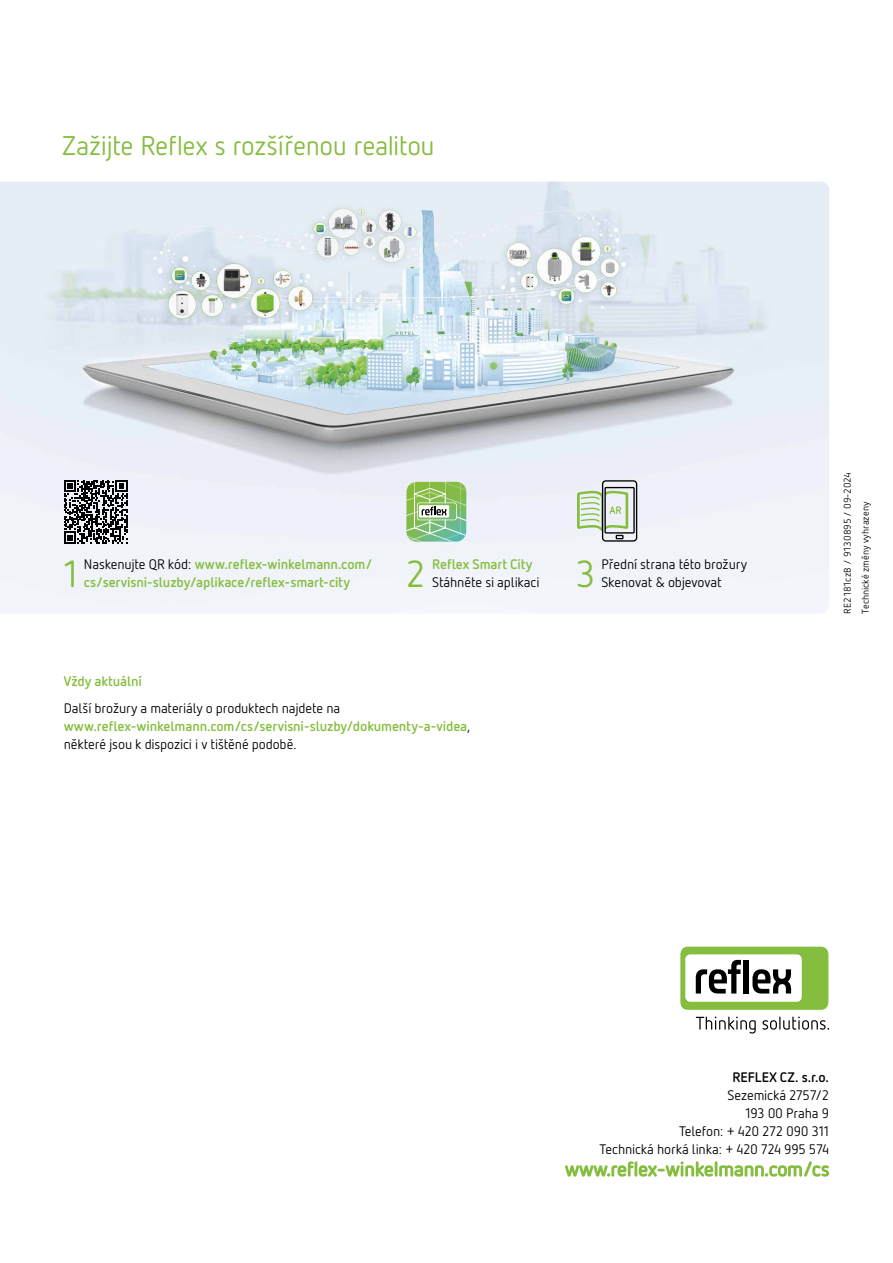
<style>
.page{position:relative;width:893px;height:1263px;background:#fff}
.page>*{position:absolute;margin:0;border:0;box-sizing:border-box;transform-origin:0 0}
.t1{font:37.5px "Netto Reflex";color:#85bd3f}
.t2{font:27px "Netto Reflex";letter-spacing:-.015em;color:#85bd3f}
.t3{font:13.8px/18px "Netto Reflex";letter-spacing:-.01em;color:#000}
.t4{font:700 13.8px "Netto Reflex";letter-spacing:-.01em;color:#85bd3f}
.t5{font:700 13.8px "Netto Reflex";color:#000}
.t6{font:9.75px/18px "Netto Reflex";color:#000}
.s1{font-weight:400;color:#000}
.s2{font-weight:700;color:#85bd3f}
</style>
<div class="page">
<img style="left:0;top:182px;width:829px;height:431px">
<svg style="left:406px;top:482px;width:60px;height:60px;background:#94c482"></svg>
<svg style="left:577px;top:480px;width:60px;height:62px;background:#c0cbbc"></svg>
<svg style="left:64px;top:480px;width:64px;height:63px"></svg>
<svg style="left:565px;top:1161px;width:264px;height:16px"></svg>
<div style="left:680px;top:947px;width:148px;height:63px;background:#85bd3f;border-radius:8px"></div>
<div style="left:685px;top:954px;width:117px;height:48px;background:#fff;border-radius:5px"></div>
<svg style="left:696px;top:960px;width:45px;height:33px"></svg>
<div style="left:744px;top:960px;width:5px;height:33px;background:#000"></div>
<svg style="left:752px;top:969px;width:39px;height:24px"></svg>
<svg style="left:696px;top:1016px;width:60px;height:17px"></svg>
<svg style="left:762px;top:1016px;width:67px;height:14px"></svg>
<h2 class="t2" style="left:62px;top:128px;width:374px">Zažijte Reflex s rozšířenou realitou</h2>
<h1 class="t1" style="left:64px;top:550px;width:16px">1</h1>
<p class="t4" style="left:84px;top:555px;width:290px"><span class="s1">Naskenujte QR kód:</span> www.reflex-winkelmann.com/</p>
<p class="t4" style="left:84px;top:573px;width:268px">cs/servisni-sluzby/aplikace/reflex-smart-city</p>
<h1 class="t1" style="left:406px;top:550px;width:20px">2</h1>
<p class="t4" style="left:432px;top:555px;width:102px">Reflex Smart City</p>
<p class="t3" style="left:432px;top:572px;width:109px">Stáhněte si aplikaci</p>
<p class="t4" style="left:64px;top:672px;width:80px">Vždy aktuální</p>
<p class="t3" style="left:64px;top:699px;width:408px">Další brožury a materiály o produktech najdete na <span class="s2">www.reflex-winkelmann.com/cs/servisni-sluzby/dokumenty-a-videa</span>, některé jsou k dispozici i v tištěné podobě.</p>
<h1 class="t1" style="left:576px;top:550px;width:21px">3</h1>
<p class="t3" style="left:601px;top:555px;width:147px">Přední strana této brožury<br>Skenovat &amp; objevovat</p>
<p class="t6" style="left:838px;top:614px;width:143px;rotate:-90deg">RE2181czB / 9130895 / 09-2024<br>Technické změny vyhrazeny</p>
<p class="t5" style="left:732px;top:1068px;width:98px">REFLEX CZ. s.r.o.</p>
<p class="t3" style="left:600px;top:1085px;width:231px;text-align:right">Sezemická 2757/2<br>193 00 Praha 9<br>Telefon: + 420 272 090 311<br>Technická horká linka: + 420 724 995 574</p>
</div>
